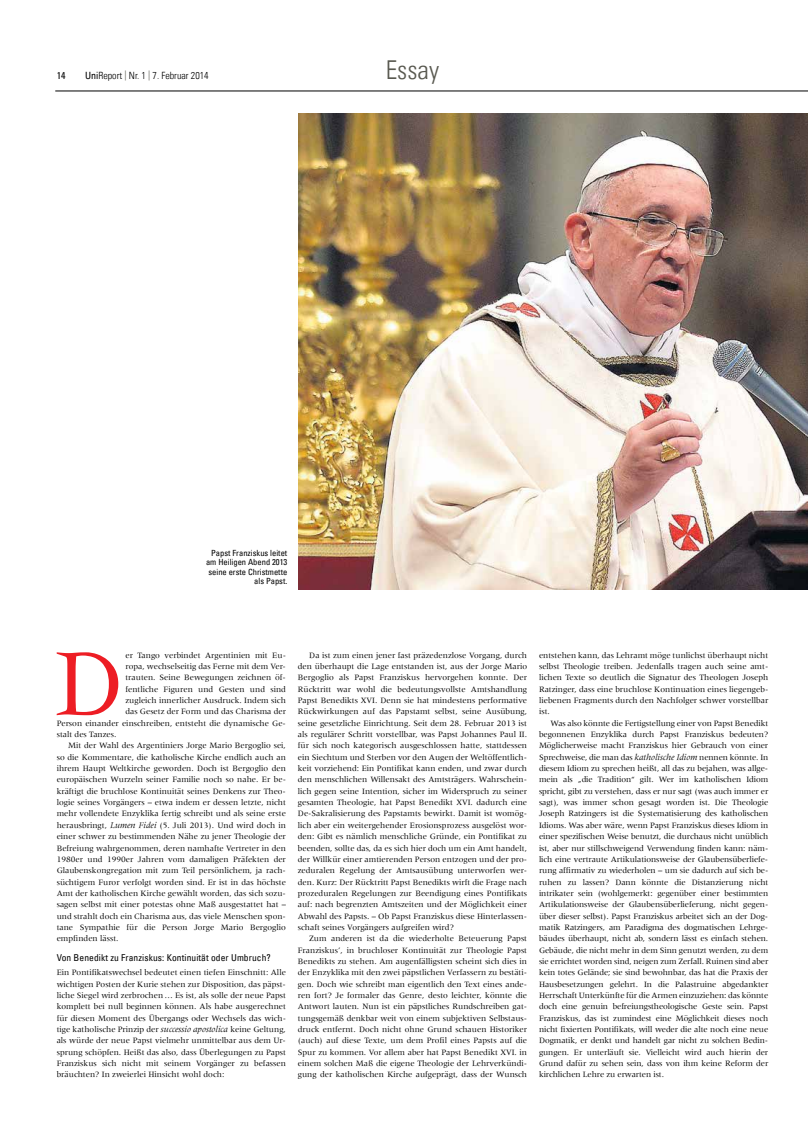
<style>
.page{position:relative;width:808px;height:1134px;background:#fff}
.page>*{position:absolute;margin:0;border:0;box-sizing:border-box;transform-origin:0 0}
.t1{font:97.9px "Meridien";color:#ed1d24}
.t2{font:26px "Univers Com 47 Light Cond";color:#58584f}
.t3{font:10px "Univers Com 47 Light Cond";color:#000}
.t4{font:condensed 10px "Univers Com 57";color:#000}
.t5{font:condensed 9.5px "Univers Com 57";letter-spacing:.01em;color:#000}
.t6{font:8.5px/11.3px "Meridien";color:#000;text-align:justify}
.t7{font:condensed 8.5px/9.5px "Univers Com 57";color:#000;text-align:right}
.s1{font-family:"Univers Com 57";font-stretch:condensed}
.s2{color:#58584f}
.s3{font-family:"Meridien Com";font-style:italic;font-size:9px}
</style>
<div class="page">
<hr style="left:55px;top:91px;width:753px;height:1px;background:#000">
<img style="left:298px;top:113px;width:510px;height:477px">
<p class="t4" style="left:57px;top:69px;width:10px">14</p>
<p class="t3" style="left:85px;top:70px;width:125px"><span class="s1">Uni</span>Report <span class="s2">|</span> Nr. 1 <span class="s2">|</span> 7. Februar 2014</p>
<h2 class="t2" style="left:386px;top:55px;width:55px">Essay</h2>
<p class="t7" style="left:206px;top:548px;width:83px">Papst Franziskus leitet am Heiligen Abend 2013 seine erste Christmette als Papst.</p>
<h1 class="t1" style="left:55px;top:629px;width:72px">D</h1>
<p class="t6" style="left:125px;top:649px;width:162px">er Tango verbindet Argentinien mit Eu-</p>
<p class="t6" style="left:125px;top:661px;width:162px">ropa, wechselseitig das Ferne mit dem Ver-</p>
<p class="t6" style="left:125px;top:672px;width:162px">trauten. Seine Bewegungen zeichnen öf-</p>
<p class="t6" style="left:125px;top:683px;width:162px">fentliche Figuren und Gesten und sind</p>
<p class="t6" style="left:125px;top:695px;width:162px">zugleich innerlicher Ausdruck. Indem sich</p>
<p class="t6" style="left:125px;top:706px;width:162px">das Gesetz der Form und das Charisma der</p>
<p class="t6" style="left:57px;top:717px;width:231px">Person einander einschreiben, entsteht die dynamische Ge-</p>
<p class="t6" style="left:57px;top:729px;width:61px">stalt des Tanzes.</p>
<p class="t6" style="left:68px;top:740px;width:219px">Mit der Wahl des Argentiniers Jorge Mario Bergoglio sei,</p>
<p class="t6" style="left:57px;top:751px;width:231px">so die Kommentare, die katholische Kirche endlich auch an</p>
<p class="t6" style="left:57px;top:763px;width:231px">ihrem Haupt Weltkirche geworden. Doch ist Bergoglio den</p>
<p class="t6" style="left:57px;top:774px;width:231px">europäischen Wurzeln seiner Familie noch so nahe. Er be-</p>
<p class="t6" style="left:57px;top:785px;width:231px">kräftigt die bruchlose Kontinuität seines Denkens zur Theo-</p>
<p class="t6" style="left:57px;top:797px;width:231px">logie seines Vorgängers – etwa indem er dessen letzte, nicht</p>
<p class="t6" style="left:57px;top:808px;width:231px">mehr vollendete Enzyklika fertig schreibt und als seine erste</p>
<p class="t6" style="left:57px;top:819px;width:231px">herausbringt, <span class="s3">Lumen Fidei</span> (5. Juli 2013). Und wird doch in</p>
<p class="t6" style="left:57px;top:831px;width:231px">einer schwer zu bestimmenden Nähe zu jener Theologie der</p>
<p class="t6" style="left:57px;top:842px;width:231px">Befreiung wahrgenommen, deren namhafte Vertreter in den</p>
<p class="t6" style="left:57px;top:853px;width:231px">1980er und 1990er Jahren vom damaligen Präfekten der</p>
<p class="t6" style="left:57px;top:865px;width:231px">Glaubenskongregation mit zum Teil persönlichem, ja rach-</p>
<p class="t6" style="left:57px;top:876px;width:231px">süchtigem Furor verfolgt worden sind. Er ist in das höchste</p>
<p class="t6" style="left:57px;top:887px;width:231px">Amt der katholischen Kirche gewählt worden, das sich sozu-</p>
<p class="t6" style="left:57px;top:899px;width:231px">sagen selbst mit einer potestas ohne Maß ausgestattet hat –</p>
<p class="t6" style="left:57px;top:910px;width:231px">und strahlt doch ein Charisma aus, das viele Menschen spon-</p>
<p class="t6" style="left:57px;top:921px;width:231px">tane Sympathie für die Person Jorge Mario Bergoglio</p>
<p class="t6" style="left:57px;top:933px;width:63px">empfinden lässt.</p>
<p class="t5" style="left:57px;top:952px;width:216px">Von Benedikt zu Franziskus: Kontinuität oder Umbruch?</p>
<p class="t6" style="left:57px;top:967px;width:231px">Ein Pontifikatswechsel bedeutet einen tiefen Einschnitt: Alle wichtigen Posten der Kurie stehen zur Disposition, das päpst&shy;liche Siegel wird zerbrochen… Es ist, als solle der neue Papst komplett bei null beginnen können. Als habe ausgerechnet für diesen Moment des Übergangs oder Wechsels das wich&shy;tige katholische Prinzip der <span class="s3">successio apostolica</span> keine Geltung, als würde der neue Papst vielmehr unmittelbar aus dem Ur&shy;sprung schöpfen. Heißt das also, dass Überlegungen zu Papst Franziskus sich nicht mit seinem Vorgänger zu befassen bräuchten? In zweierlei Hinsicht wohl doch:</p>
<p class="t6" style="left:298px;top:649px;width:231px;text-indent:11px">Da ist zum einen jener fast präzedenzlose Vorgang, durch den überhaupt die Lage entstanden ist, aus der Jorge Mario Bergoglio als Papst Franziskus hervorgehen konnte. Der Rücktritt war wohl die bedeutungsvollste Amtshandlung Papst Benedikts XVI. Denn sie hat mindestens performative Rückwirkungen auf das Papstamt selbst, seine Ausübung, seine gesetzliche Einrichtung. Seit dem 28. Februar 2013 ist als regulärer Schritt vorstellbar, was Papst Johannes Paul II. für sich noch kategorisch ausgeschlossen hatte, stattdessen ein Siechtum und Sterben vor den Augen der Weltöffentlich&shy;keit vorziehend: Ein Pontifikat kann enden, und zwar durch den menschlichen Willensakt des Amtsträgers. Wahrschein&shy;lich gegen seine Intention, sicher im Widerspruch zu seiner gesamten Theologie, hat Papst Benedikt XVI. dadurch eine De-Sakralisierung des Papstamts bewirkt. Damit ist womög&shy;lich aber ein weitergehender Erosionsprozess ausgelöst wor&shy;den: Gibt es nämlich menschliche Gründe, ein Pontifikat zu beenden, sollte das, da es sich hier doch um ein Amt handelt, der Willkür einer amtierenden Person entzogen und der pro&shy;zeduralen Regelung der Amtsausübung unterworfen wer&shy;den. Kurz: Der Rücktritt Papst Benedikts wirft die Frage nach prozeduralen Regelungen zur Beendigung eines Pontifikats auf: nach begrenzten Amtszeiten und der Möglichkeit einer Abwahl des Papsts. – Ob Papst Franziskus diese Hinterlassen&shy;schaft seines Vorgängers aufgreifen wird?</p>
<p class="t6" style="left:298px;top:933px;width:231px;text-indent:11px">Zum anderen ist da die wiederholte Beteuerung Papst Franziskus’, in bruchloser Kontinuität zur Theologie Papst Benedikts zu stehen. Am augenfälligsten scheint sich dies in der Enzyklika mit den zwei päpstlichen Verfassern zu bestäti&shy;gen. Doch wie schreibt man eigentlich den Text eines ande&shy;ren fort? Je formaler das Genre, desto leichter, könnte die Antwort lauten. Nun ist ein päpstliches Rundschreiben gat&shy;tungsgemäß denkbar weit von einem subjektiven Selbstaus&shy;druck entfernt. Doch nicht ohne Grund schauen Historiker (auch) auf diese Texte, um dem Profil eines Papsts auf die Spur zu kommen. Vor allem aber hat Papst Benedikt XVI. in einem solchen Maß die eigene Theologie der Lehrverkündi&shy;gung der katholischen Kirche aufgeprägt, dass der Wunsch</p>
<p class="t6" style="left:539px;top:649px;width:231px;text-align:left">entstehen kann, das Lehramt möge tunlichst überhaupt nicht selbst Theologie treiben. Jedenfalls tragen auch seine amt&shy;lichen Texte so deutlich die Signatur des Theologen Joseph Ratzinger, dass eine bruchlose Kontinuation eines liegengeb&shy;liebenen Fragments durch den Nachfolger schwer vorstellbar ist.</p>
<p class="t6" style="left:539px;top:717px;width:231px;text-indent:11px">Was also könnte die Fertigstellung einer von Papst Benedikt begonnenen Enzyklika durch Papst Franziskus bedeuten?<br>Möglicherweise macht Franziskus hier Gebrauch von einer Sprechweise, die man das <span class="s3">katholische Idiom</span> nennen könnte. In diesem Idiom zu sprechen heißt, all das zu bejahen, was allge&shy;mein als „die Tradition“ gilt. Wer im katholischen Idiom spricht, gibt zu verstehen, dass er nur sagt (was auch immer er sagt), was immer schon gesagt worden ist. Die Theologie Joseph Ratzingers ist die Systematisierung des katholischen Idioms. Was aber wäre, wenn Papst Franziskus dieses Idiom in einer spezifischen Weise benutzt, die durchaus nicht unüblich ist, aber nur stillschweigend Verwendung finden kann: näm&shy;lich eine vertraute Artikulationsweise der Glaubensüberliefe&shy;rung affirmativ zu wiederholen – um sie dadurch auf sich be&shy;ruhen zu lassen? Dann könnte die Distanzierung nicht intrikater sein (wohlgemerkt: gegenüber einer bestimmten Artikulationsweise der Glaubensüberlieferung, nicht gegen&shy;über dieser selbst). Papst Franziskus arbeitet sich an der Dog&shy;matik Ratzingers, am Paradigma des dogmatischen Lehrge&shy;bäudes überhaupt, nicht ab, sondern lässt es einfach stehen.<br>Gebäude, die nicht mehr in dem Sinn genutzt werden, zu dem sie errichtet worden sind, neigen zum Zerfall. Ruinen sind aber kein totes Gelände; sie sind bewohnbar, das hat die Praxis der Hausbesetzungen gelehrt. In die Palastruine abgedankter Herrschaft Unterkünfte für die Armen einzuziehen: das könnte doch eine genuin befreiungstheologische Geste sein. Papst Franziskus, das ist zumindest eine Möglichkeit dieses noch nicht fixierten Pontifikats, will weder die alte noch eine neue Dogmatik, er denkt und handelt gar nicht zu solchen Bedin&shy;gungen. Er unterläuft sie. Vielleicht wird auch hierin der Grund dafür zu sehen sein, dass von ihm keine Reform der kirchlichen Lehre zu erwarten ist.</p>
</div>
